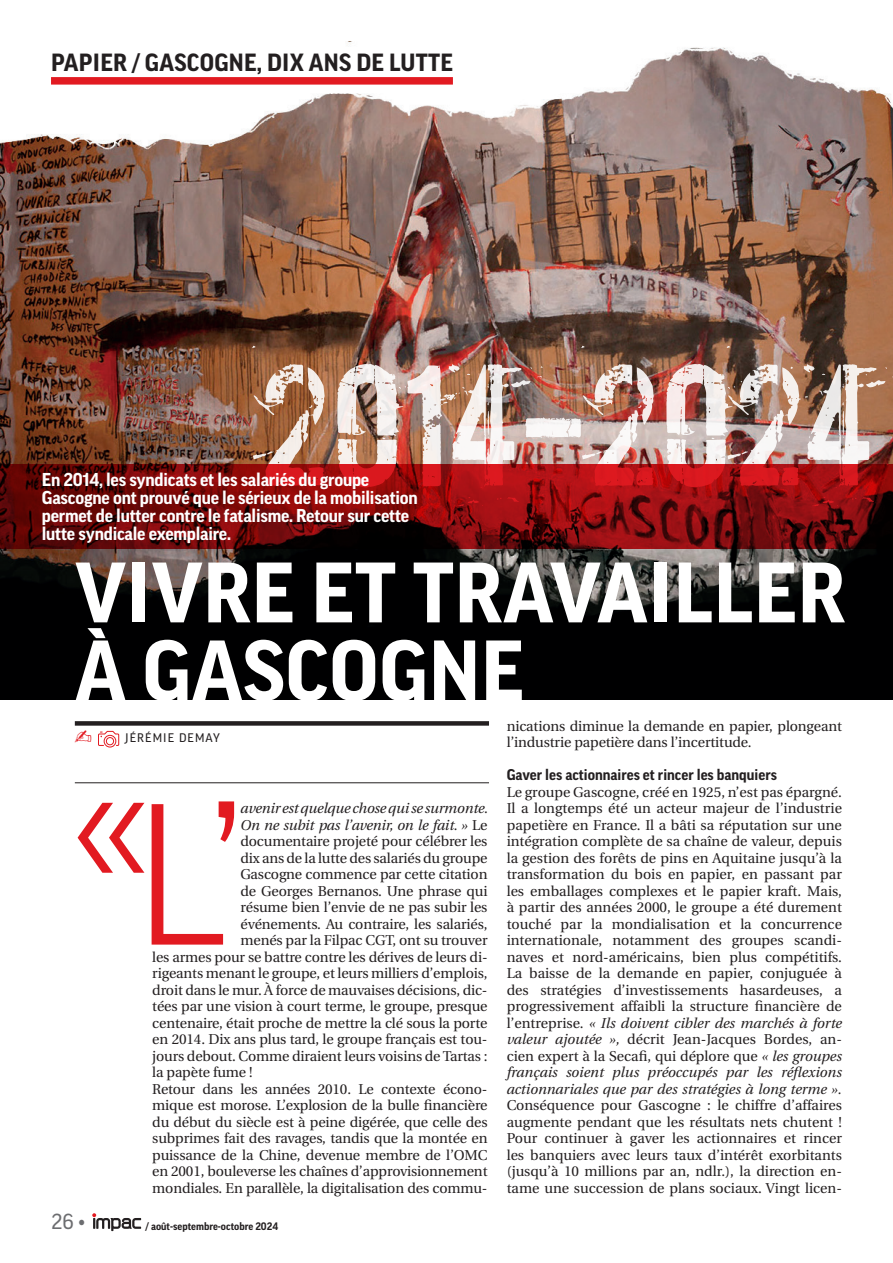
<style>
.page{position:relative;width:893px;height:1263px;background:#fff}
.page>*{position:absolute;margin:0;border:0;box-sizing:border-box;transform-origin:0 0}
.t1{font:700 82.5px/78px "Good OT";letter-spacing:.005em;color:#fff}
.t2{font:700 24px "Good OT";letter-spacing:.01em;color:#231f20}
.t3{font:21px "Good OT";color:#6c6d70}
.t4{font:700 18px/18px "Good OT";letter-spacing:-.01em;color:#fff}
.t5{font:700 15px "Good OT";color:#231f20}
.t6{font:14.25px/16.5px "Utopia";letter-spacing:-.01em;color:#231f20;text-align:justify}
.t7{font:italic 14.25px "Utopia";letter-spacing:-.01em;color:#231f20}
.t8{font:12px "Good OT";letter-spacing:.09em;color:#231f20}
.t9{font:700 10.5px "Good OT";color:#231f20}
.s1{font-style:normal}
.s2{font-style:italic}
</style>
<div class="page">
<svg style="left:92px;top:1213px;width:49px;height:18px"></svg>
<img style="left:0;top:43px;width:893px;height:656px">
<div style="left:51px;top:77px;width:402px;height:8px;background:#e21a21"></div>
<div style="left:75px;top:721px;width:414px;height:5px;background:#231f20"></div>
<hr style="left:75px;top:782px;width:414px;height:1px;background:#231f20">
<img style="left:252px;top:346px;width:641px;height:118px">
<svg style="left:98px;top:730px;width:22px;height:18px"></svg>
<svg style="left:152px;top:801px;width:82px;height:143px"></svg>
<svg style="left:78px;top:803px;width:66px;height:70px"></svg>
<svg style="left:0;top:464px;width:893px;height:85px;background:#7a0a0c"></svg>
<h2 class="t2" style="left:51px;top:49px;width:403px">PAPIER / GASCOGNE, DIX ANS DE LUTTE</h2>
<p class="t4" style="left:42px;top:470px;width:378px">En 2014, les syndicats et les salariés du groupe Gascogne ont prouvé que le sérieux de la mobilisation permet de lutter contre le fatalisme. Retour sur cette lutte syndicale exemplaire.</p>
<h1 class="t1" style="left:75px;top:554px;width:772px">VIVRE ET TRAVAILLER<br>À GASCOGNE</h1>
<p class="t8" style="left:125px;top:731px;width:96px">JÉRÉMIE DEMAY</p>
<p class="t7" style="left:240px;top:800px;width:249px">avenir est quelque chose qui se surmonte.</p>
<p class="t7" style="left:240px;top:817px;width:249px">On ne subit pas l’avenir, on le fait. » <span class="s1">Le</span></p>
<p class="t6" style="left:240px;top:833px;width:249px">documentaire projeté pour célébrer les</p>
<p class="t6" style="left:240px;top:850px;width:249px">dix ans de la lutte des salariés du groupe</p>
<p class="t6" style="left:240px;top:866px;width:249px">Gascogne commence par cette citation</p>
<p class="t6" style="left:240px;top:883px;width:249px">de Georges Bernanos. Une phrase qui</p>
<p class="t6" style="left:240px;top:899px;width:249px">résume bien l’envie de ne pas subir les</p>
<p class="t6" style="left:240px;top:916px;width:249px">événements. Au contraire, les salariés,</p>
<p class="t6" style="left:240px;top:932px;width:249px">menés par la Filpac CGT, ont su trouver</p>
<p class="t6" style="left:152px;top:949px;width:337px">les armes pour se battre contre les dérives de leurs di-</p>
<p class="t6" style="left:152px;top:965px;width:337px">rigeants menant le groupe, et leurs milliers d’emplois,</p>
<p class="t6" style="left:152px;top:982px;width:337px">droit dans le mur. À force de mauvaises décisions, dic-</p>
<p class="t6" style="left:152px;top:998px;width:337px">tées par une vision à court terme, le groupe, presque</p>
<p class="t6" style="left:152px;top:1015px;width:337px">centenaire, était proche de mettre la clé sous la porte</p>
<p class="t6" style="left:152px;top:1031px;width:337px">en 2014. Dix ans plus tard, le groupe français est tou-</p>
<p class="t6" style="left:152px;top:1048px;width:337px">jours debout. Comme diraient leurs voisins de Tartas :</p>
<p class="t6" style="left:152px;top:1064px;width:102px">la papète fume !</p>
<p class="t6" style="left:152px;top:1081px;width:337px">Retour dans les années 2010. Le contexte écono-</p>
<p class="t6" style="left:152px;top:1097px;width:337px">mique est morose. L’explosion de la bulle financière</p>
<p class="t6" style="left:152px;top:1114px;width:337px">du début du siècle est à peine digérée, que celle des</p>
<p class="t6" style="left:152px;top:1130px;width:337px">subprimes fait des ravages, tandis que la montée en</p>
<p class="t6" style="left:152px;top:1147px;width:337px">puissance de la Chine, devenue membre de l’OMC</p>
<p class="t6" style="left:152px;top:1163px;width:337px">en 2001, bouleverse les chaînes d’approvisionnement</p>
<p class="t6" style="left:152px;top:1180px;width:337px">mondiales. En parallèle, la digitalisation des commu-</p>
<h3 class="t3" style="left:51px;top:1210px;width:35px">26 •</h3>
<p class="t9" style="left:146px;top:1220px;width:134px">/ août-septembre-octobre 2024</p>
<p class="t6" style="left:507px;top:718px;width:337px">nications diminue la demande en papier, plongeant l’industrie papetière dans l’incertitude.</p>
<p class="t5" style="left:507px;top:766px;width:272px">Gaver les actionnaires et rincer les banquiers</p>
<p class="t6" style="left:507px;top:784px;width:337px">Le groupe Gascogne, créé en 1925, n’est pas épargné.<br>Il a longtemps été un acteur majeur de l’industrie papetière en France. Il a bâti sa réputation sur une intégration complète de sa chaîne de valeur, depuis la gestion des forêts de pins en Aquitaine jusqu’à la transformation du bois en papier, en passant par les emballages complexes et le papier kraft. Mais, à partir des années 2000, le groupe a été durement touché par la mondialisation et la concurrence internationale, notamment des groupes scandi&shy;naves et nord-américains, bien plus compétitifs.<br>La baisse de la demande en papier, conjuguée à des stratégies d’investissements hasardeuses, a progressivement affaibli la structure financière de l’entreprise. <span class="s2">« Ils doivent cibler des marchés à forte valeur ajoutée »,</span> décrit Jean-Jacques Bordes, an&shy;cien expert à la Secafi, qui déplore que <span class="s2">« les groupes français soient plus préoccupés par les réflexions actionnariales que par des stratégies à long terme ».</span></p>
<p class="t6" style="left:507px;top:1097px;width:337px">Conséquence pour Gascogne : le chiffre d’affaires augmente pendant que les résultats nets chutent !<br>Pour continuer à gaver les actionnaires et rincer les banquiers avec leurs taux d’intérêt exorbitants (jusqu’à 10 millions par an, ndlr.), la direction en&shy;tame une succession de plans sociaux. Vingt licen-</p>
</div>
